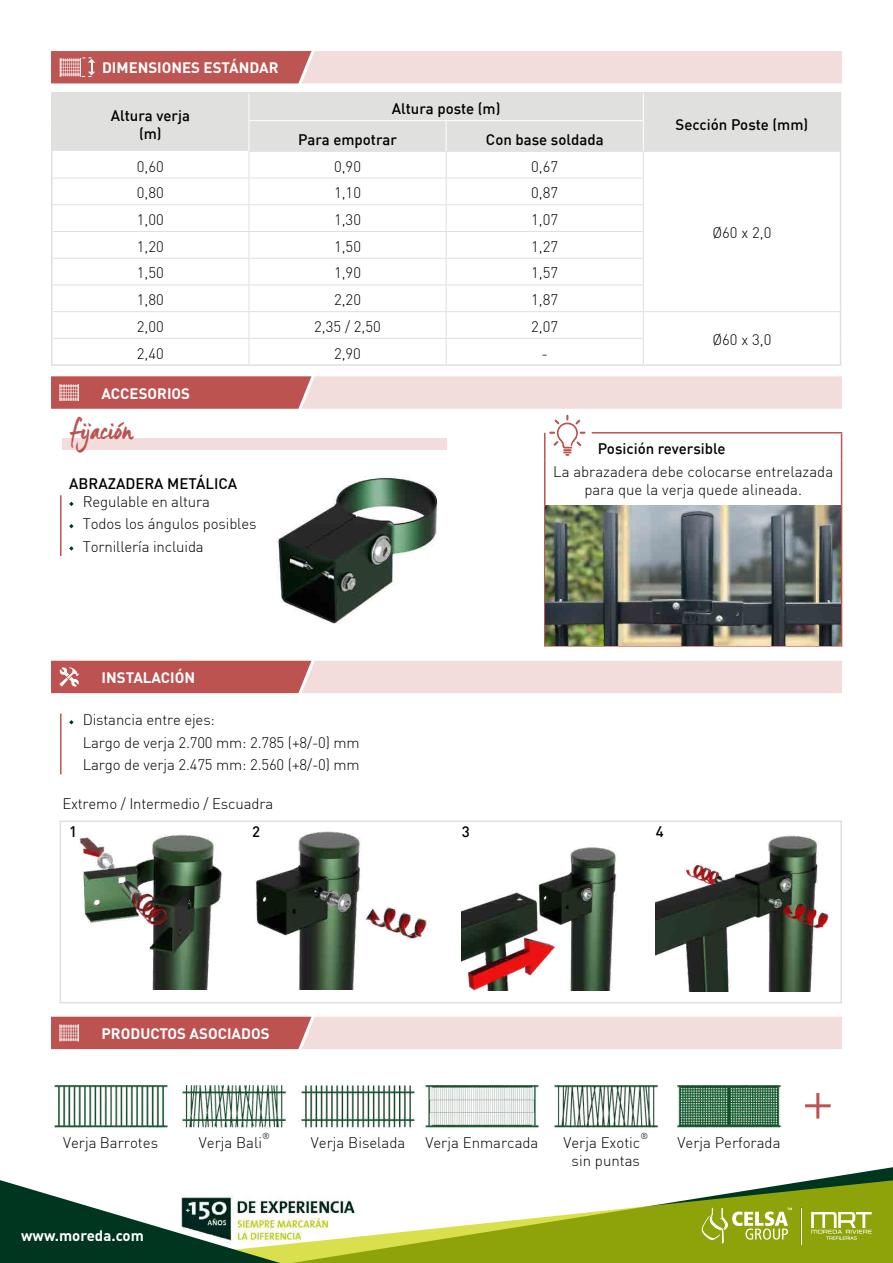
<style>
.page{position:relative;width:893px;height:1263px;background:#fff}
.page>*{position:absolute;margin:0;border:0;box-sizing:border-box;transform-origin:0 0}
.t1{font:27px "Manus";color:#bd5351}
.t2{font:300 15px/22.2px "DIN";color:#000}
.t3{font:500 15px/18px "DIN";color:#000;text-align:center}
.t4{font:700 15px "DIN";color:#fff}
.t5{font:300 8.7px "DIN";color:#000}
</style>
<div class="page">
<div style="left:62px;top:438px;width:384px;height:12px;background:#f2dddc"></div>
<div style="left:53px;top:93px;width:787px;height:58px;background:#e0e0df"></div>
<svg style="left:53px;top:152px;width:787px;height:212px"></svg>
<svg style="left:249px;top:93px;width:1px;height:27px"></svg>
<hr style="left:249px;top:120px;width:197px;height:1px;background:#fff">
<hr style="left:249px;top:121px;width:1px;height:30px;background:#fff">
<hr style="left:446px;top:120px;width:198px;height:1px;background:#fff">
<hr style="left:249px;top:151px;width:197px;height:1px;background:#e0e0df">
<hr style="left:446px;top:151px;width:197px;height:1px;background:#e0e0df">
<hr style="left:643px;top:151px;width:197px;height:1px;background:#e0e0df">
<hr style="left:51px;top:178px;width:2px;height:27px;background:#e0e0df">
<hr style="left:53px;top:231px;width:196px;height:1px;background:#e0e0df">
<hr style="left:249px;top:231px;width:197px;height:1px;background:#e0e0df">
<hr style="left:446px;top:231px;width:198px;height:1px;background:#e0e0df">
<hr style="left:53px;top:258px;width:196px;height:1px;background:#e0e0df">
<hr style="left:249px;top:258px;width:197px;height:1px;background:#e0e0df">
<hr style="left:446px;top:258px;width:198px;height:1px;background:#e0e0df">
<hr style="left:53px;top:285px;width:196px;height:1px;background:#e0e0df">
<hr style="left:249px;top:285px;width:197px;height:1px;background:#e0e0df">
<hr style="left:446px;top:285px;width:198px;height:1px;background:#e0e0df">
<hr style="left:53px;top:311px;width:196px;height:1px;background:#e0e0df">
<hr style="left:249px;top:311px;width:197px;height:1px;background:#e0e0df">
<hr style="left:446px;top:311px;width:197px;height:1px;background:#e0e0df">
<hr style="left:643px;top:311px;width:197px;height:1px;background:#e0e0df">
<hr style="left:53px;top:338px;width:196px;height:1px;background:#e0e0df">
<hr style="left:249px;top:338px;width:197px;height:1px;background:#e0e0df">
<hr style="left:446px;top:338px;width:198px;height:1px;background:#e0e0df">
<hr style="left:51px;top:92px;width:198px;height:1px;background:#e0e0df">
<hr style="left:51px;top:93px;width:2px;height:28px;background:#e0e0df">
<hr style="left:51px;top:121px;width:2px;height:30px;background:#e0e0df">
<hr style="left:249px;top:92px;width:197px;height:1px;background:#e0e0df">
<hr style="left:446px;top:92px;width:197px;height:1px;background:#e0e0df">
<hr style="left:643px;top:92px;width:198px;height:1px;background:#e0e0df">
<svg style="left:840px;top:93px;width:1px;height:28px"></svg>
<hr style="left:840px;top:121px;width:1px;height:30px;background:#e0e0df">
<hr style="left:51px;top:151px;width:2px;height:27px;background:#e0e0df">
<hr style="left:53px;top:178px;width:196px;height:1px;background:#e0e0df">
<hr style="left:249px;top:178px;width:197px;height:1px;background:#e0e0df">
<svg style="left:249px;top:152px;width:1px;height:212px"></svg>
<hr style="left:446px;top:178px;width:198px;height:1px;background:#e0e0df">
<svg style="left:446px;top:152px;width:1px;height:212px"></svg>
<svg style="left:643px;top:152px;width:1px;height:212px"></svg>
<hr style="left:53px;top:204px;width:196px;height:1px;background:#e0e0df">
<hr style="left:249px;top:204px;width:197px;height:1px;background:#e0e0df">
<hr style="left:446px;top:204px;width:198px;height:1px;background:#e0e0df">
<hr style="left:51px;top:205px;width:2px;height:26px;background:#e0e0df">
<hr style="left:51px;top:231px;width:2px;height:27px;background:#e0e0df">
<hr style="left:51px;top:258px;width:2px;height:27px;background:#e0e0df">
<hr style="left:51px;top:285px;width:2px;height:27px;background:#e0e0df">
<hr style="left:51px;top:312px;width:2px;height:26px;background:#e0e0df">
<svg style="left:840px;top:151px;width:1px;height:213px"></svg>
<hr style="left:643px;top:364px;width:198px;height:2px;background:#e0e0df">
<hr style="left:51px;top:338px;width:2px;height:26px;background:#e0e0df">
<hr style="left:51px;top:364px;width:198px;height:2px;background:#e0e0df">
<hr style="left:249px;top:364px;width:197px;height:2px;background:#e0e0df">
<hr style="left:446px;top:364px;width:197px;height:2px;background:#e0e0df">
<svg style="left:643px;top:93px;width:1px;height:27px"></svg>
<hr style="left:446px;top:121px;width:1px;height:30px;background:#fff">
<hr style="left:643px;top:121px;width:1px;height:30px;background:#fff">
<hr style="left:592px;top:432px;width:250px;height:1px;background:#bd5351">
<svg style="left:841px;top:433px;width:1px;height:27px"></svg>
<hr style="left:544px;top:460px;width:1px;height:46px;background:#bd5351">
<hr style="left:841px;top:460px;width:1px;height:46px;background:#bd5351">
<hr style="left:544px;top:506px;width:1px;height:139px;background:#bd5351">
<hr style="left:549px;top:645px;width:43px;height:2px;background:#bd5351">
<hr style="left:592px;top:645px;width:250px;height:2px;background:#bd5351">
<hr style="left:841px;top:506px;width:1px;height:139px;background:#bd5351">
<svg style="left:544px;top:415px;width:41px;height:45px"></svg>
<img style="left:545px;top:506px;width:296px;height:139px">
<hr style="left:60px;top:495px;width:2px;height:61px;background:#bd5351">
<svg style="left:69px;top:502px;width:5px;height:4px"></svg>
<svg style="left:69px;top:524px;width:5px;height:4px"></svg>
<svg style="left:69px;top:546px;width:5px;height:5px"></svg>
<img style="left:277px;top:476px;width:161px;height:148px">
<hr style="left:60px;top:713px;width:2px;height:61px;background:#bd5351">
<svg style="left:69px;top:720px;width:5px;height:4px"></svg>
<img style="left:79px;top:834px;width:143px;height:155px">
<img style="left:255px;top:830px;width:172px;height:159px">
<img style="left:462px;top:847px;width:155px;height:143px">
<img style="left:656px;top:835px;width:173px;height:156px">
<div style="left:60px;top:820px;width:782px;height:183px;border:2px solid #e0e0df"></div>
<img style="left:51px;top:1085px;width:117px;height:44px">
<img style="left:181px;top:1085px;width:106px;height:44px">
<img style="left:299px;top:1085px;width:116px;height:44px">
<img style="left:422px;top:1085px;width:117px;height:44px">
<img style="left:677px;top:1085px;width:105px;height:43px">
<img style="left:553px;top:1085px;width:106px;height:43px">
<hr style="left:816px;top:1093px;width:3px;height:25px;background:#bd5351">
<hr style="left:805px;top:1104px;width:26px;height:3px;background:#bd5351">
<svg style="left:819px;top:1167px;width:74px;height:12px"></svg>
<svg style="left:323px;top:1179px;width:570px;height:84px;fill:#8da309"></svg>
<hr style="left:801px;top:1208px;width:1px;height:37px;background:#fff">
<svg style="left:702px;top:1208px;width:90px;height:35px;background:#a8b945"></svg>
<svg style="left:811px;top:1212px;width:61px;height:27px"></svg>
<svg style="left:0;top:1180px;width:323px;height:83px"></svg>
<svg style="left:51px;top:51px;width:791px;height:32px;background:#e1b3b1"></svg>
<svg style="left:51px;top:661px;width:791px;height:32px;background:#e1b2b0"></svg>
<svg style="left:51px;top:376px;width:791px;height:33px;background:#e1b3b1"></svg>
<svg style="left:51px;top:1017px;width:791px;height:32px;background:#e1b1b0"></svg>
<p class="t4" style="left:102px;top:58px;width:178px">DIMENSIONES ESTÁNDAR</p>
<p class="t3" style="left:111px;top:106px;width:81px">Altura verja (m)</p>
<p class="t3" style="left:392px;top:99px;width:110px">Altura poste (m)</p>
<p class="t3" style="left:298px;top:130px;width:100px">Para empotrar</p>
<p class="t3" style="left:486px;top:130px;width:119px">Con base soldada</p>
<p class="t2" style="left:137px;top:155px;width:28px">0,60</p>
<p class="t2" style="left:334px;top:155px;width:29px">0,90</p>
<p class="t2" style="left:531px;top:155px;width:28px">0,67</p>
<p class="t2" style="left:137px;top:182px;width:28px">0,80</p>
<p class="t2" style="left:334px;top:182px;width:28px">1,10</p>
<p class="t2" style="left:531px;top:182px;width:29px">0,87</p>
<p class="t2" style="left:137px;top:208px;width:28px">1,00</p>
<p class="t2" style="left:334px;top:208px;width:28px">1,30</p>
<p class="t2" style="left:531px;top:208px;width:29px">1,07</p>
<p class="t2" style="left:137px;top:235px;width:28px">1,20</p>
<p class="t2" style="left:334px;top:235px;width:28px">1,50</p>
<p class="t2" style="left:531px;top:235px;width:29px">1,27</p>
<p class="t2" style="left:137px;top:262px;width:28px">1,50</p>
<p class="t2" style="left:334px;top:262px;width:28px">1,90</p>
<p class="t2" style="left:531px;top:262px;width:29px">1,57</p>
<p class="t2" style="left:137px;top:288px;width:28px">1,80</p>
<p class="t2" style="left:334px;top:288px;width:28px">2,20</p>
<p class="t2" style="left:531px;top:288px;width:29px">1,87</p>
<p class="t2" style="left:137px;top:315px;width:28px">2,00</p>
<p class="t2" style="left:314px;top:315px;width:68px">2,35 / 2,50</p>
<p class="t2" style="left:531px;top:315px;width:29px">2,07</p>
<p class="t2" style="left:137px;top:342px;width:28px">2,40</p>
<p class="t2" style="left:334px;top:342px;width:28px">2,90</p>
<p class="t2" style="left:541px;top:342px;width:8px">-</p>
<p class="t4" style="left:102px;top:383px;width:90px">ACCESORIOS</p>
<p class="t3" style="left:676px;top:115px;width:134px">Sección Poste (mm)</p>
<p class="t2" style="left:712px;top:222px;width:61px">Ø60 x 2,0</p>
<p class="t2" style="left:712px;top:329px;width:61px">Ø60 x 3,0</p>
<h1 class="t1" style="left:70px;top:413px;width:65px">fijación</h1>
<p class="t3" style="left:69px;top:474px;width:169px">ABRAZADERA METÁLICA</p>
<p class="t2" style="left:83px;top:490px;width:175px">Regulable en altura<br>Todos los ángulos posibles<br>Tornillería incluida</p>
<p class="t4" style="left:102px;top:668px;width:95px">INSTALACIÓN</p>
<p class="t2" style="left:83px;top:709px;width:279px">Distancia entre ejes:<br>Largo de verja 2.700 mm: 2.785 (+8/-0) mm<br>Largo de verja 2.475 mm: 2.560 (+8/-0) mm</p>
<p class="t2" style="left:62px;top:792px;width:212px">Extremo / Intermedio / Escuadra</p>
<p class="t3" style="left:598px;top:439px;width:129px">Posición reversible</p>
<p class="t2" style="left:553px;top:463px;width:282px;line-height:18px;text-align:center">La abrazadera debe colocarse entrelazada para que la verja quede alineada.</p>
<p class="t3" style="left:69px;top:822px;width:9px">1</p>
<p class="t3" style="left:252px;top:822px;width:9px">2</p>
<p class="t3" style="left:462px;top:822px;width:9px">3</p>
<p class="t3" style="left:656px;top:822px;width:9px">4</p>
<p class="t4" style="left:102px;top:1024px;width:170px">PRODUCTOS ASOCIADOS</p>
<p class="t5" style="left:262px;top:1130px;width:9px">®</p>
<p class="t2" style="left:63px;top:1131px;width:97px">Verja Barrotes</p>
<p class="t2" style="left:199px;top:1131px;width:65px">Verja Bali</p>
<p class="t4" style="left:21px;top:1225px;width:124px">www.moreda.com</p>
<p class="t5" style="left:640px;top:1130px;width:9px">®</p>
<p class="t2" style="left:311px;top:1131px;width:96px">Verja Biselada</p>
<p class="t2" style="left:425px;top:1131px;width:115px">Verja Enmarcada</p>
<p class="t2" style="left:563px;top:1131px;width:78px">Verja Exotic</p>
<p class="t2" style="left:678px;top:1131px;width:104px">Verja Perforada</p>
<p class="t2" style="left:572px;top:1149px;width:70px">sin puntas</p>
</div>
